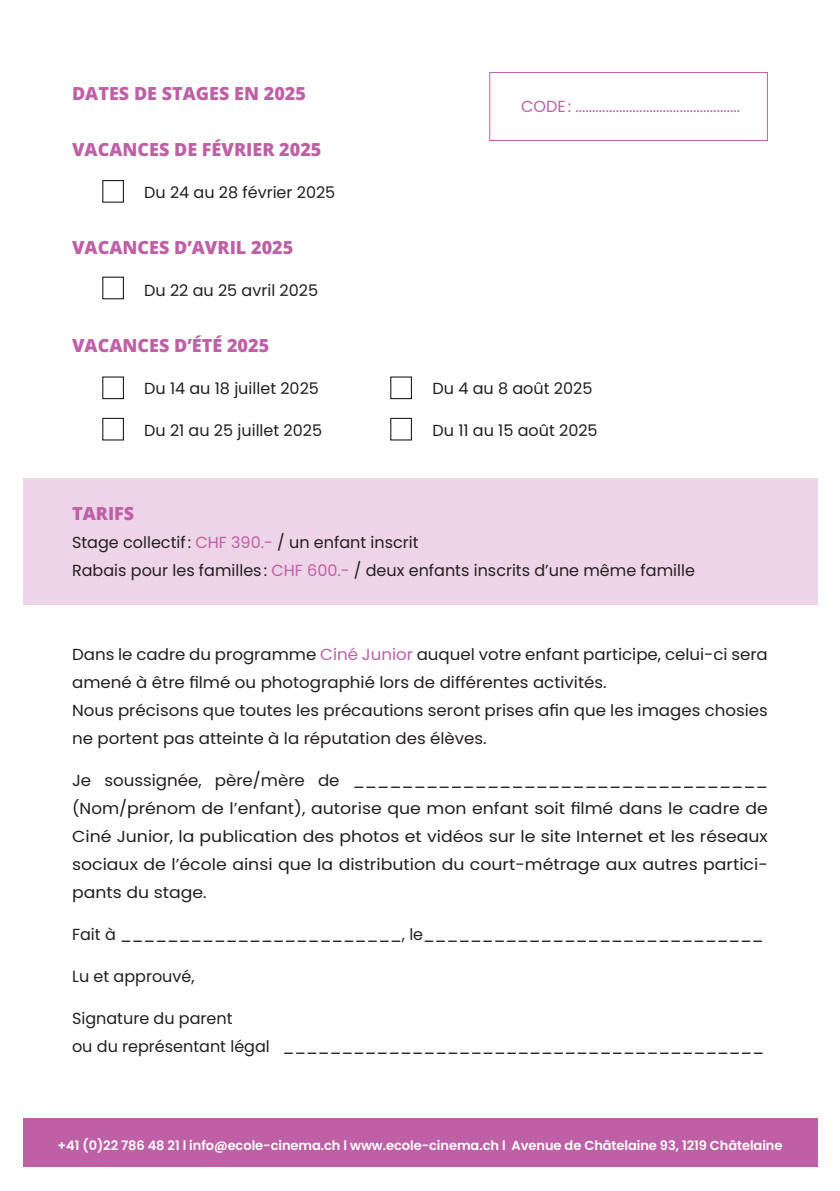
<style>
.page{position:relative;width:840px;height:1191px;background:#fff}
.page>*{position:absolute;margin:0;border:0;box-sizing:border-box;transform-origin:0 0}
.t1{font:800 18px "Open Sans";color:#bf60a6}
.t2{font:16px/28px "Poppins";color:#231f20;scale:1.04 1}
.t3{font:16px "Poppins";color:#231f20}
.t4{font:16px "Poppins";color:#bf60a6}
.t5{font:600 13px "Poppins";letter-spacing:-.005em;color:#fff}
.s1{color:#bf60a6}
</style>
<div class="page">
<div style="left:23px;top:478px;width:793px;height:126px;background:#edd4e7"></div>
<div style="left:390px;top:418px;width:22px;height:22px;border:1px solid #231f20"></div>
<div style="left:390px;top:376px;width:22px;height:23px;border:1px solid #231f20"></div>
<div style="left:102px;top:418px;width:22px;height:22px;border:1px solid #231f20"></div>
<div style="left:102px;top:376px;width:22px;height:23px;border:1px solid #231f20"></div>
<div style="left:102px;top:277px;width:22px;height:22px;border:1px solid #231f20"></div>
<div style="left:102px;top:180px;width:22px;height:23px;border:1px solid #231f20"></div>
<div style="left:489px;top:72px;width:278px;height:69px;border:1px solid #bf60a6"></div>
<div style="left:23px;top:1118px;width:793px;height:49px;background:#bf60a6"></div>
<p class="t1" style="left:72px;top:80px;width:235px">DATES DE STAGES EN 2025</p>
<p class="t1" style="left:72px;top:136px;width:251px">VACANCES DE FÉVRIER 2025</p>
<p class="t3" style="left:144px;top:183px;width:192px">Du 24 au 28 février 2025</p>
<p class="t4" style="left:521px;top:97px;width:220px">CODE: .................................................</p>
<p class="t1" style="left:72px;top:234px;width:223px">VACANCES D’AVRIL 2025</p>
<p class="t3" style="left:144px;top:281px;width:175px">Du 22 au 25 avril 2025</p>
<p class="t1" style="left:72px;top:332px;width:198px">VACANCES D’ÉTÉ 2025</p>
<p class="t3" style="left:144px;top:379px;width:176px">Du 14 au 18 juillet 2025</p>
<p class="t3" style="left:432px;top:379px;width:161px">Du 4 au 8 août 2025</p>
<p class="t3" style="left:144px;top:421px;width:179px">Du 21 au 25 juillet 2025</p>
<p class="t3" style="left:432px;top:421px;width:166px">Du 11 au 15 août 2025</p>
<p class="t1" style="left:72px;top:500px;width:64px">TARIFS</p>
<p class="t3" style="left:72px;top:533px;width:348px">Stage collectif: <span class="s1">CHF 390.-</span> / un enfant inscrit</p>
<p class="t3" style="left:72px;top:561px;width:624px">Rabais pour les familles: <span class="s1">CHF 600.-</span> / deux enfants inscrits d’une même famille</p>
<p class="t2" style="left:72px;top:640px;width:670px">Dans le cadre du programme <span class="s1">Ciné Junior</span> auquel votre enfant participe, celui-ci sera amené à être filmé ou photographié lors de différentes activités.</p>
<p class="t2" style="left:72px;top:696px;width:670px">Nous précisons que toutes les précautions seront prises afin que les images chosies ne portent pas atteinte à la réputation des élèves.</p>
<p class="t2" style="left:72px;top:766px;width:670px;text-align:justify">Je soussignée, père/mère de __________________________________ (Nom/prénom de l’enfant), autorise que mon enfant soit filmé dans le cadre de Ciné Junior, la publication des photos et vidéos sur le site Internet et les réseaux sociaux de l’école ainsi que la distribution du court-métrage aux autres partici&shy;pants du stage.</p>
<p class="t3" style="left:72px;top:925px;width:692px">Fait à ________________________, le_____________________________</p>
<p class="t3" style="left:72px;top:967px;width:124px">Lu et approuvé,</p>
<p class="t3" style="left:72px;top:1009px;width:162px">Signature du parent</p>
<p class="t3" style="left:72px;top:1037px;width:693px">ou du représentant légal _________________________________________</p>
<p class="t5" style="left:57px;top:1138px;width:726px">+41 (0)22 786 48 21 ℓ info@ecole-cinema.ch ℓ www.ecole-cinema.ch ℓ Avenue de Châtelaine 93, 1219 Châtelaine</p>
</div>
